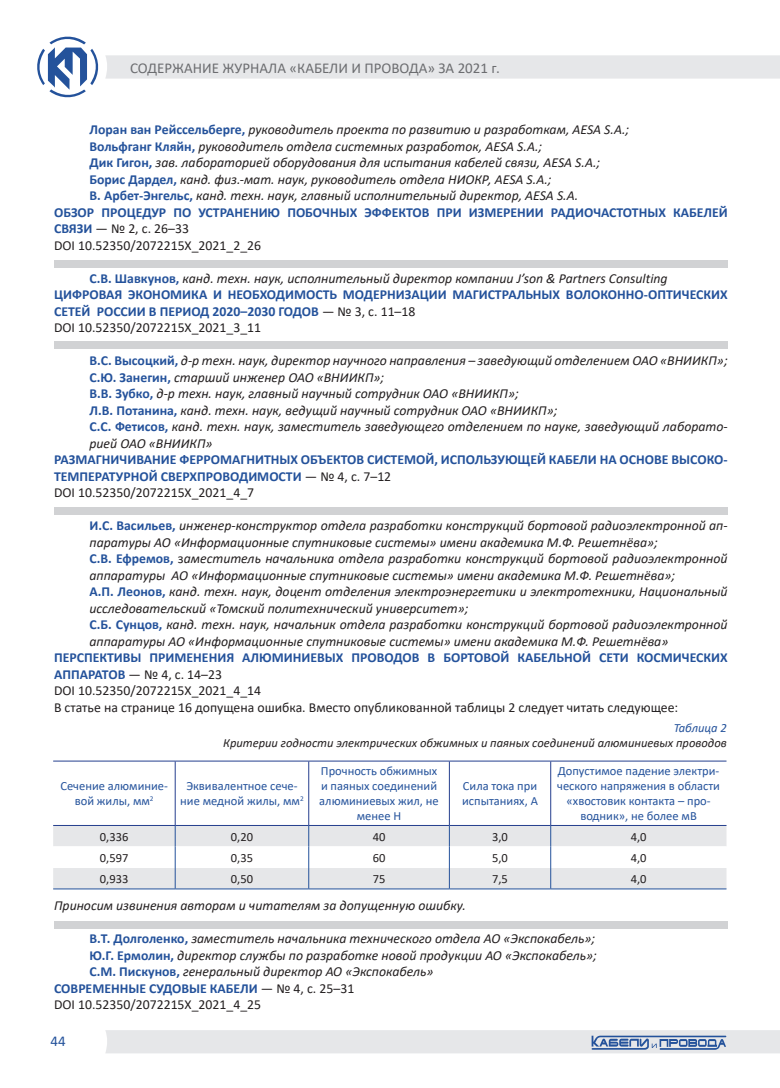
<style>
.page{position:relative;width:780px;height:1088px;background:#fff}
.page>*{position:absolute;margin:0;border:0;box-sizing:border-box;transform-origin:0 0}
.t1{font:15px "Calibri";color:#6c6d70}
.t2{font:15px "Calibri";color:#24529b}
.t3{font:italic 13.75px/16.5px "Calibri";color:#231f20}
.t4{font:700 13.75px/16.5px "Calibri";color:#24529b}
.t5{font:13.75px/16.5px "Calibri";color:#231f20}
.t6{font:12.5px/15px "Calibri";color:#24529b;text-align:center}
.t7{font:italic 12.5px "Calibri";color:#231f20}
.t8{font:12.5px "Calibri";color:#231f20}
.t9{font:italic 12.5px "Calibri";letter-spacing:-.005em;color:#24529b}
.s1{font-weight:700;font-style:normal;color:#24529b}
.s2{font-weight:700;color:#24529b}
.s3{font-weight:400;font-style:italic;color:#231f20}
.s4{font-weight:400;color:#231f20}
.s5{font-style:normal}
</style>
<div class="page">
<svg style="left:37px;top:36px;width:743px;height:62px"></svg>
<svg style="left:105px;top:1030px;width:675px;height:23px"></svg>
<svg style="left:174px;top:762px;width:378px;height:63px"></svg>
<hr style="left:175px;top:761px;width:1px;height:64px;background:#253f8e">
<hr style="left:308px;top:761px;width:1px;height:64px;background:#253f8e">
<hr style="left:449px;top:761px;width:1px;height:64px;background:#253f8e">
<hr style="left:550px;top:761px;width:1px;height:64px;background:#253f8e">
<svg style="left:53px;top:826px;width:673px;height:63px"></svg>
<hr style="left:53px;top:761px;width:122px;height:1px;background:#253f8e">
<hr style="left:175px;top:761px;width:134px;height:1px;background:#253f8e">
<hr style="left:309px;top:761px;width:140px;height:1px;background:#253f8e">
<hr style="left:449px;top:761px;width:101px;height:1px;background:#253f8e">
<hr style="left:550px;top:761px;width:176px;height:1px;background:#253f8e">
<hr style="left:53px;top:825px;width:122px;height:1px;background:#253f8e">
<hr style="left:175px;top:825px;width:134px;height:1px;background:#253f8e">
<hr style="left:309px;top:825px;width:140px;height:1px;background:#253f8e">
<hr style="left:449px;top:825px;width:101px;height:1px;background:#253f8e">
<hr style="left:550px;top:825px;width:176px;height:1px;background:#253f8e">
<div style="left:54px;top:260px;width:673px;height:8px;background:#d1d2d4"></div>
<div style="left:54px;top:341px;width:673px;height:8px;background:#d1d2d4"></div>
<div style="left:54px;top:507px;width:673px;height:8px;background:#d1d2d4"></div>
<div style="left:54px;top:920px;width:673px;height:8px;background:#d1d2d4"></div>
<p class="t1" style="left:130px;top:57px;width:371px">СОДЕРЖАНИЕ ЖУРНАЛА «КАБЕЛИ И ПРОВОДА» ЗА 2021 г.</p>
<p class="t3" style="left:89px;top:121px;width:541px"><span class="s1">Лоран ван Рейссельберге,</span> руководитель проекта по развитию и разработкам, AESA S.A.;</p>
<p class="t3" style="left:89px;top:137px;width:454px"><span class="s1">Вольфганг Кляйн,</span> руководитель отдела системных разработок, AESA S.A.;</p>
<p class="t3" style="left:89px;top:154px;width:512px"><span class="s1">Дик Гигон,</span> зав. лабораторией оборудования для испытания кабелей связи, AESA S.A.;</p>
<p class="t3" style="left:89px;top:170px;width:463px"><span class="s1">Борис Дардел,</span> канд. физ.-мат. наук, руководитель отдела НИОКР, AESA S.A.;</p>
<p class="t3" style="left:89px;top:187px;width:490px"><span class="s1">В. Арбет-Энгельс,</span> канд. техн. наук, главный исполнительный директор, AESA S.A.</p>
<p class="t4" style="left:54px;top:204px;width:675px">ОБЗОР ПРОЦЕДУР ПО УСТРАНЕНИЮ ПОБОЧНЫХ ЭФФЕКТОВ ПРИ ИЗМЕРЕНИИ РАДИОЧАСТОТНЫХ КАБЕЛЕЙ</p>
<p class="t5" style="left:54px;top:220px;width:136px"><span class="s2">СВЯЗИ</span> — № 2, с. 26–33</p>
<p class="t5" style="left:54px;top:237px;width:208px">DOI 10.52350/2072215Х_2021_2_26</p>
<p class="t4" style="left:54px;top:270px;width:675px;text-indent:35px">С.В. Шавкунов, <span class="s3">канд. техн. наук, исполнительный директор компании J’son &amp; Partners Consulting </span>ЦИФРОВАЯ ЭКОНОМИКА И НЕОБХОДИМОСТЬ МОДЕРНИЗАЦИИ МАГИСТРАЛЬНЫХ ВОЛОКОННО-ОПТИЧЕСКИХ СЕТЕЙ РОССИИ В ПЕРИОД 2020–2030 ГОДОВ <span class="s4">— № 3, с. 11–18<br>DOI 10.52350/2072215Х_2021_3_11</span></p>
<p class="t3" style="left:89px;top:352px;width:639px"><span class="s1">В.С. Высоцкий,</span> д-р техн. наук, директор научного направления – заведующий отделением ОАО «ВНИИКП»; <span class="s1">С.Ю. Занегин,</span> старший инженер ОАО «ВНИИКП»;<br><span class="s1">В.В. Зубко,</span> д-р техн. наук, главный научный сотрудник ОАО «ВНИИКП»;<br><span class="s1">Л.В. Потанина,</span> канд. техн. наук, ведущий научный сотрудник ОАО «ВНИИКП»;<br><span class="s1">С.С. Фетисов,</span> канд. техн. наук, заместитель заведующего отделением по науке, заведующий лаборато&shy;рией ОАО «ВНИИКП»</p>
<p class="t4" style="left:54px;top:451px;width:675px">РАЗМАГНИЧИВАНИЕ ФЕРРОМАГНИТНЫХ ОБЪЕКТОВ СИСТЕМОЙ, ИСПОЛЬЗУЮЩЕЙ КАБЕЛИ НА ОСНОВЕ ВЫСОКО-<br>ТЕМПЕРАТУРНОЙ СВЕРХПРОВОДИМОСТИ <span class="s4">— № 4, с. 7–12<br>DOI 10.52350/2072215Х_2021_4_7</span></p>
<p class="t3" style="left:89px;top:517px;width:639px"><span class="s1">И.С. Васильев,</span> инженер-конструктор отдела разработки конструкций бортовой радиоэлектронной ап&shy;паратуры АО «Информационные спутниковые системы» имени академика М.Ф. Решетнёва»;<br><span class="s1">С.В. Ефремов,</span> <span class="s5">з</span>аместитель начальника отдела разработки конструкций бортовой радиоэлектронной аппаратуры АО «Информационные спутниковые системы» имени академика М.Ф. Решетнёва»;<br><span class="s1">А.П. Леонов,</span> канд. техн. наук, доцент отделения электроэнергетики и электротехники, Национальный исследовательский «Томский политехнический университет»;<br><span class="s1">С.Б. Сунцов,</span> канд. техн. наук, начальник отдела разработки конструкций бортовой радиоэлектронной аппаратуры АО «Информационные спутниковые системы» имени академика М.Ф. Решетнёва»</p>
<p class="t5" style="left:54px;top:649px;width:675px"><span class="s2">ПЕРСПЕКТИВЫ ПРИМЕНЕНИЯ АЛЮМИНИЕВЫХ ПРОВОДОВ В БОРТОВОЙ КАБЕЛЬНОЙ СЕТИ КОСМИЧЕСКИХ АППАРАТОВ</span> — № 4, с. 14–23<br>DOI 10.52350/2072215Х_2021_4_14<br>В статье на странице 16 допущена ошибка. Вместо опубликованной таблицы 2 следует читать следующее:</p>
<p class="t9" style="left:673px;top:719px;width:54px">Таблица 2</p>
<p class="t7" style="left:223px;top:734px;width:505px">Критерии годности электрических обжимных и паяных соединений алюминиевых проводов</p>
<p class="t6" style="left:60px;top:778px;width:109px">Сечение алюминие&shy;вой жилы, мм<sup>2</sup></p>
<p class="t6" style="left:180px;top:778px;width:125px">Эквивалентное сече&shy;ние медной жилы, мм<sup>2</sup></p>
<p class="t6" style="left:319px;top:763px;width:121px">Прочность обжимных и паяных соединений алюминиевых жил, не менее Н</p>
<p class="t6" style="left:462px;top:778px;width:77px;text-align:left">Сила тока при испытаниях, А</p>
<p class="t6" style="left:557px;top:763px;width:164px">Допустимое падение электри&shy;ческого напряжения в области «хвостовик контакта – про&shy;водник», не более мВ</p>
<p class="t8" style="left:100px;top:828px;width:30px">0,336</p>
<p class="t8" style="left:231px;top:828px;width:24px">0,20</p>
<p class="t8" style="left:373px;top:828px;width:14px">40</p>
<p class="t8" style="left:492px;top:828px;width:17px">3,0</p>
<p class="t8" style="left:630px;top:828px;width:17px">4,0</p>
<p class="t8" style="left:100px;top:849px;width:30px">0,597</p>
<p class="t8" style="left:231px;top:849px;width:24px">0,35</p>
<p class="t8" style="left:373px;top:849px;width:14px">60</p>
<p class="t8" style="left:492px;top:849px;width:17px">5,0</p>
<p class="t8" style="left:630px;top:849px;width:17px">4,0</p>
<p class="t8" style="left:100px;top:870px;width:30px">0,933</p>
<p class="t8" style="left:231px;top:870px;width:24px">0,50</p>
<p class="t8" style="left:373px;top:870px;width:14px">75</p>
<p class="t8" style="left:492px;top:870px;width:17px">7,5</p>
<p class="t8" style="left:630px;top:870px;width:17px">4,0</p>
<p class="t3" style="left:54px;top:896px;width:413px">Приносим извинения авторам и читателям за допущенную ошибку.</p>
<p class="t3" style="left:89px;top:929px;width:507px"><span class="s1">В.Т. Долголенко,</span> заместитель начальника технического отдела АО «Экспокабель»;</p>
<p class="t3" style="left:89px;top:946px;width:509px"><span class="s1">Ю.Г. Ермолин,</span> директор службы по разработке новой продукции АО «Экспокабель»;</p>
<p class="t3" style="left:89px;top:962px;width:345px"><span class="s1">С.М. Пискунов,</span> генеральный директор АО «Экспокабель»</p>
<p class="t4" style="left:54px;top:979px;width:302px">СОВРЕМЕННЫЕ СУДОВЫЕ КАБЕЛИ <span class="s4">— № 4, с. 25–31</span></p>
<p class="t5" style="left:54px;top:996px;width:208px">DOI 10.52350/2072215Х_2021_4_25</p>
<p class="t2" style="left:50px;top:1031px;width:17px">44</p>
</div>
